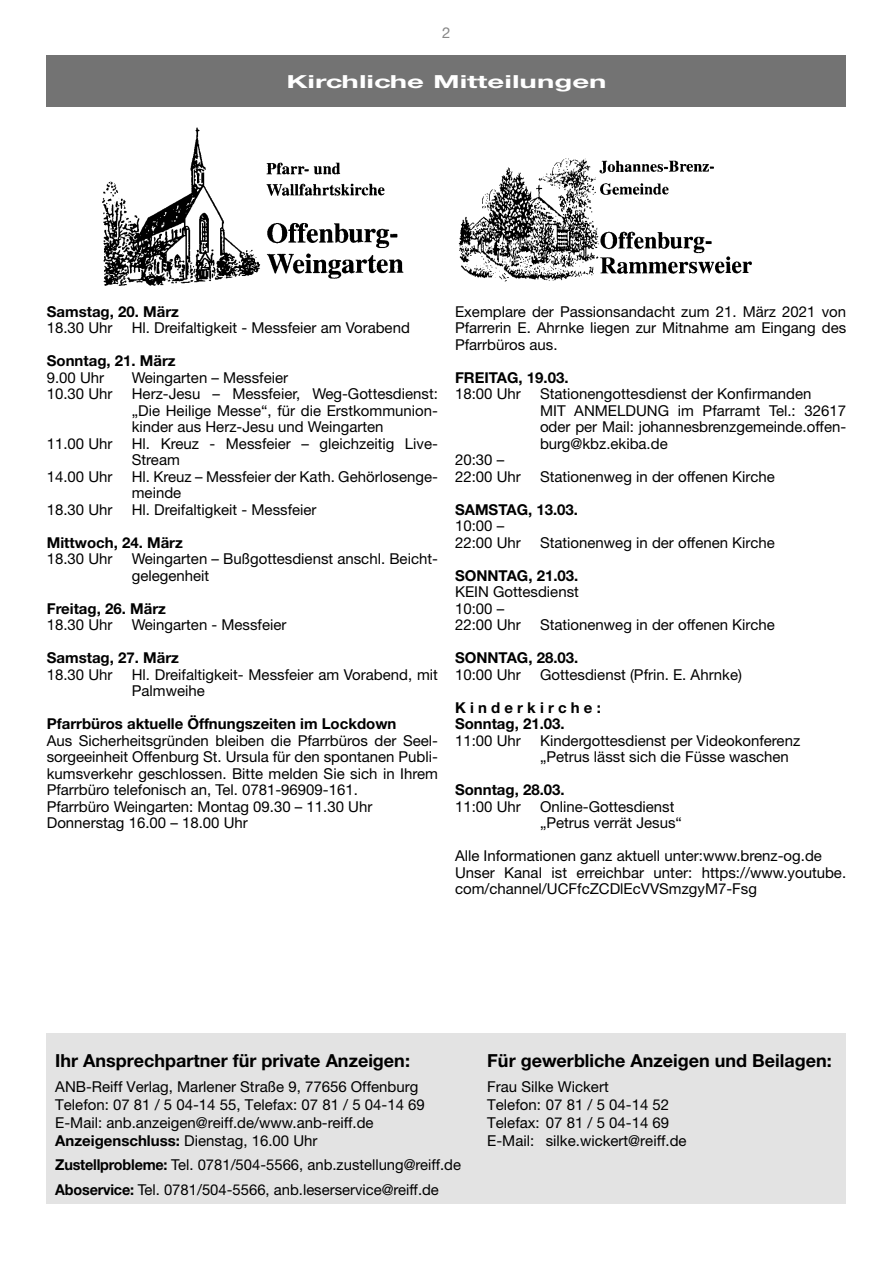
<style>
.page{position:relative;width:893px;height:1263px;background:#fff}
.page>*{position:absolute;margin:0;border:0;box-sizing:border-box;transform-origin:0 0}
.t1{font:700 18px "Helvetica Neue LT Std";color:#000}
.t2{font:700 18px "Helvetica Neue CE";color:#fff;scale:1.63 1}
.t3{font:15px/16.5px "Helvetica Neue LT Std";color:#000}
.t4{font:700 15px/16.5px "Helvetica Neue LT Std";color:#000}
.t5{font:15px "Helvetica Neue LT Std";color:#878787}
.s1{font-weight:700}
</style>
<div class="page">
<div style="left:47px;top:55px;width:799px;height:51px;background:#737373"></div>
<img style="left:102px;top:127px;width:302px;height:159px">
<img style="left:458px;top:158px;width:294px;height:124px">
<div style="left:47px;top:1033px;width:799px;height:170px;background:#e3e3e3"></div>
<p class="t5" style="left:442px;top:24px;width:10px">2</p>
<p class="t2" style="left:286px;top:70px;width:198px">Kirchliche Mitteilungen</p>
<p class="t4" style="left:47px;top:303px;width:134px">Samstag, 20. März</p>
<p class="t3" style="left:47px;top:320px;width:67px">18.30 Uhr</p>
<p class="t3" style="left:132px;top:320px;width:280px">Hl. Dreifaltigkeit - Messfeier am Vorabend</p>
<p class="t4" style="left:47px;top:352px;width:130px">Sonntag, 21. März</p>
<p class="t3" style="left:47px;top:369px;width:59px">9.00 Uhr</p>
<p class="t3" style="left:132px;top:369px;width:158px">Weingarten – Messfeier</p>
<p class="t3" style="left:47px;top:386px;width:67px">10.30 Uhr</p>
<p class="t3" style="left:132px;top:386px;width:308px;text-align:justify">Herz-Jesu – Messfeier, Weg-Gottesdienst: „Die Heilige Messe“, für die Erstkommunion&shy;kinder aus Herz-Jesu und Weingarten</p>
<p class="t3" style="left:47px;top:435px;width:67px">11.00 Uhr</p>
<p class="t3" style="left:132px;top:435px;width:308px">Hl. Kreuz - Messfeier – gleichzeitig Live-<br>Stream</p>
<p class="t3" style="left:47px;top:468px;width:67px">14.00 Uhr</p>
<p class="t3" style="left:132px;top:468px;width:308px">Hl. Kreuz – Messfeier der Kath. Gehörlosenge&shy;meinde</p>
<p class="t3" style="left:47px;top:501px;width:67px">18.30 Uhr</p>
<p class="t3" style="left:132px;top:501px;width:186px">Hl. Dreifaltigkeit - Messfeier</p>
<p class="t4" style="left:47px;top:534px;width:138px">Mittwoch, 24. März</p>
<p class="t3" style="left:47px;top:551px;width:67px">18.30 Uhr</p>
<p class="t3" style="left:132px;top:551px;width:308px">Weingarten – Bußgottesdienst anschl. Beicht&shy;gelegenheit</p>
<p class="t4" style="left:47px;top:600px;width:121px">Freitag, 26. März</p>
<p class="t3" style="left:47px;top:617px;width:67px">18.30 Uhr</p>
<p class="t3" style="left:132px;top:617px;width:156px">Weingarten - Messfeier</p>
<p class="t4" style="left:47px;top:649px;width:134px">Samstag, 27. März</p>
<p class="t3" style="left:47px;top:666px;width:67px">18.30 Uhr</p>
<p class="t3" style="left:132px;top:666px;width:308px">Hl. Dreifaltigkeit- Messfeier am Vorabend, mit<br>Palmweihe</p>
<p class="t4" style="left:47px;top:715px;width:351px">Pfarrbüros aktuelle Öffnungszeiten im Lockdown</p>
<p class="t3" style="left:47px;top:732px;width:393px">Aus Sicherheitsgründen bleiben die Pfarrbüros der Seel&shy;sorgeeinheit Offenburg St. Ursula für den spontanen Publi&shy;kumsverkehr geschlossen. Bitte melden Sie sich in Ihrem Pfarrbüro telefonisch an, Tel. 0781-96909-161.<br>Pfarrbüro Weingarten: Montag 09.30 – 11.30 Uhr Donnerstag 16.00 – 18.00 Uhr</p>
<p class="t3" style="left:455px;top:303px;width:393px;text-align:justify">Exemplare der Passionsandacht zum 21. März 2021 von Pfarrerin E. Ahrnke liegen zur Mitnahme am Eingang des Pfarrbüros aus.</p>
<p class="t4" style="left:455px;top:369px;width:115px">FREITAG, 19.03.</p>
<p class="t3" style="left:455px;top:386px;width:67px">18:00 Uhr</p>
<p class="t3" style="left:540px;top:386px;width:308px">Stationengottesdienst der Konfirmanden<br>MIT ANMELDUNG im Pfarramt Tel.: 32617 oder per Mail: johannesbrenzgemeinde.offen&shy;burg@kbz.ekiba.de</p>
<p class="t3" style="left:455px;top:452px;width:67px">20:30 –<br>22:00 Uhr</p>
<p class="t3" style="left:540px;top:468px;width:236px">Stationenweg in der offenen Kirche</p>
<p class="t4" style="left:455px;top:501px;width:125px">SAMSTAG, 13.03.</p>
<p class="t3" style="left:455px;top:518px;width:67px">10:00 –<br>22:00 Uhr</p>
<p class="t3" style="left:540px;top:534px;width:236px">Stationenweg in der offenen Kirche</p>
<p class="t4" style="left:455px;top:567px;width:125px">SONNTAG, 21.03.</p>
<p class="t3" style="left:455px;top:584px;width:125px">KEIN Gottesdienst<br>10:00 –<br>22:00 Uhr</p>
<p class="t3" style="left:540px;top:617px;width:236px">Stationenweg in der offenen Kirche</p>
<p class="t4" style="left:455px;top:649px;width:125px">SONNTAG, 28.03.</p>
<p class="t3" style="left:455px;top:666px;width:67px">10:00 Uhr</p>
<p class="t3" style="left:540px;top:666px;width:203px">Gottesdienst (Pfrin. E. Ahrnke)</p>
<p class="t4" style="left:455px;top:699px;width:147px">K i n d e r k i r c h e :<br>Sonntag, 21.03.</p>
<p class="t3" style="left:455px;top:732px;width:67px">11:00 Uhr</p>
<p class="t3" style="left:540px;top:732px;width:262px">Kindergottesdienst per Videokonferenz „Petrus lässt sich die Füsse waschen</p>
<p class="t4" style="left:455px;top:781px;width:111px">Sonntag, 28.03.</p>
<p class="t3" style="left:455px;top:798px;width:67px">11:00 Uhr</p>
<p class="t3" style="left:540px;top:798px;width:143px">Online-Gottesdienst „Petrus verrät Jesus“</p>
<p class="t3" style="left:455px;top:848px;width:393px">Alle Informationen ganz aktuell unter:www.brenz-og.de<br>Unser Kanal ist erreichbar unter: https://www.youtube. com/channel/UCFfcZCDlEcVVSmzgyM7-Fsg</p>
<p class="t1" style="left:55px;top:1050px;width:356px">Ihr Ansprechpartner für private Anzeigen:</p>
<p class="t1" style="left:487px;top:1050px;width:346px">Für gewerbliche Anzeigen und Beilagen:</p>
<p class="t3" style="left:55px;top:1078px;width:365px">ANB-Reiff Verlag, Marlener Straße 9, 77656 Offenburg</p>
<p class="t3" style="left:487px;top:1078px;width:123px">Frau Silke Wickert</p>
<p class="t3" style="left:55px;top:1096px;width:371px">Telefon: 07 81 / 5 04-14 55, Telefax: 07 81 / 5 04-14 69</p>
<p class="t3" style="left:487px;top:1096px;width:183px">Telefon: 07 81 / 5 04-14 52</p>
<p class="t3" style="left:55px;top:1114px;width:320px">E-Mail: anb.anzeigen@reiff.de/www.anb-reiff.de</p>
<p class="t3" style="left:487px;top:1114px;width:183px">Telefax: 07 81 / 5 04-14 69</p>
<p class="t3" style="left:55px;top:1132px;width:264px"><span class="s1">Anzeigenschluss:</span> Dienstag, 16.00 Uhr</p>
<p class="t3" style="left:487px;top:1132px;width:201px">E-Mail: silke.wickert@reiff.de</p>
<p class="t3" style="left:55px;top:1152px;width:407px;line-height:24.5px"><span class="s1">Zustellprobleme:</span> Tel. 0781/504-5566, anb.zustellung@reiff.de<br><span class="s1">Aboservice:</span> Tel. 0781/504-5566, anb.leserservice@reiff.de</p>
</div>
